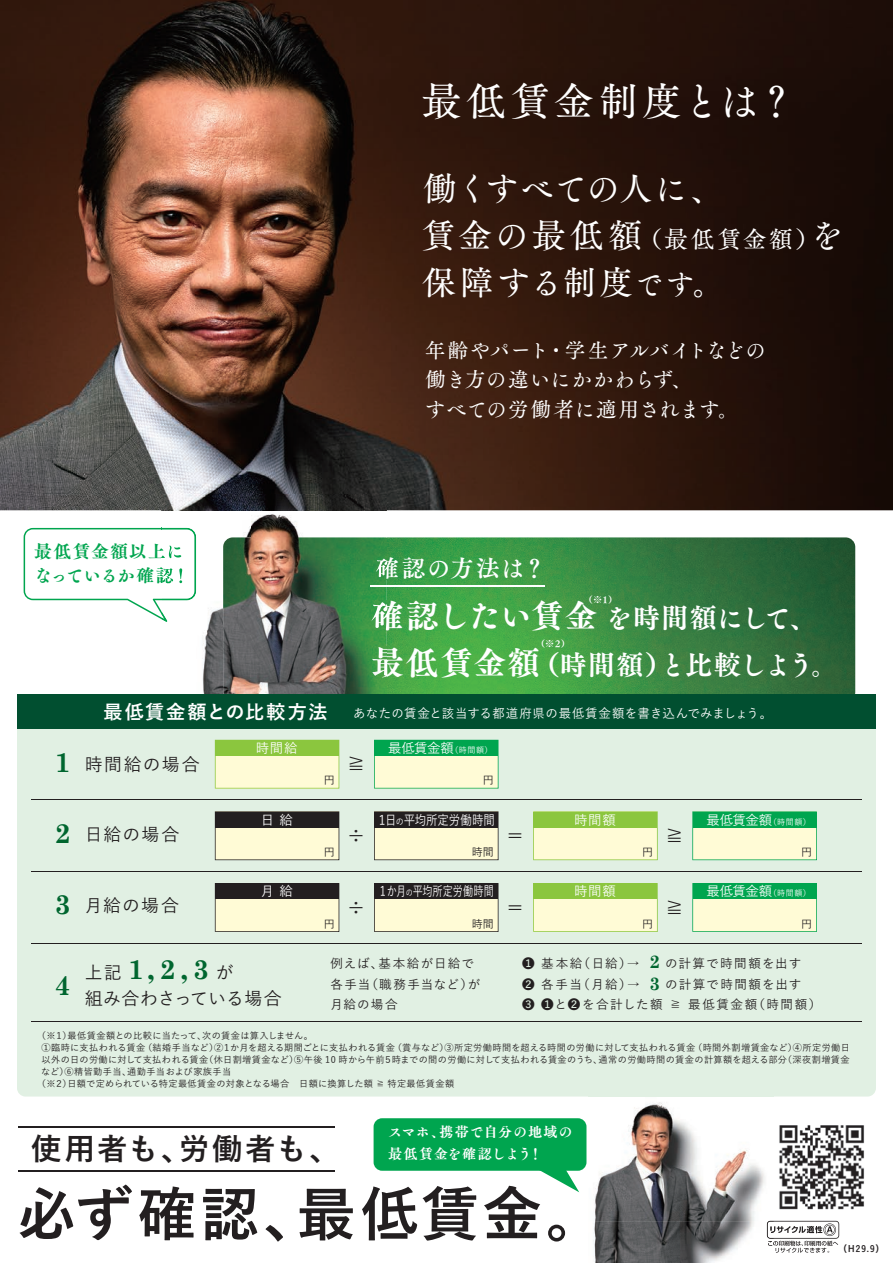
<style>
.page{position:relative;width:893px;height:1263px;background:#fff}
.page>*{position:absolute;margin:0;border:0;box-sizing:border-box;transform-origin:0 0}
.t1{font:700 58.65px "Yu Go";letter-spacing:.06em;color:#231f20}
.t2{font:39.75px "Tsuku A Old Min Pr 6 M";letter-spacing:.09em;color:#fff}
.t3{font:33.9px/47px "Tsuku A Old Min Pr 6 M";letter-spacing:.05em;color:#fff}
.t4{font:700 30.3px "Yu Go";letter-spacing:.075em;color:#231f20}
.t5{font:700 27.45px "Century Schoolbook";color:#00662f}
.t6{font:27.15px/46.3px "Tsuku A Old Min Pr 6 E";letter-spacing:-.01em;color:#fff}
.t7{font:23.7px "Tsuku A Old Min Pr 6 B";letter-spacing:.045em;color:#fff}
.t8{font:500 21.9px "Yu Go";color:#231f20}
.t9{font:20.7px/29.5px "Tsuku A Old Min Pr 6 M";color:#fff}
.t10{font:700 19.2px "Yu Go";letter-spacing:.085em;color:#fff}
.t11{font:700 18.15px "Century Schoolbook";color:#00662f}
.t12{font:500 17.85px "Yu Go";letter-spacing:.065em;color:#231f20}
.t13{font:500 17.85px/25.2px "Yu Go";letter-spacing:.015em;color:#231f20}
.t14{font:17.7px/24.3px "Tsuku A Old Min Pr 6 E";letter-spacing:.045em;color:#00a54f}
.t15{font:14.1px "Tsuku A Old Min Pr 6 E";letter-spacing:.03em;color:#fff}
.t16{font:500 13.5px "Yu Go";letter-spacing:-.005em;color:#fff}
.t17{font:500 13.5px "Yu Go";letter-spacing:-.005em;color:#fff;scale:.75 1}
.t18{font:500 13.5px "Yu Go";letter-spacing:-.005em;color:#fff;scale:.85 1}
.t19{font:500 12.9px "Yu Go";letter-spacing:.025em;color:#fff}
.t20{font:500 12.6px/20.7px "Yu Go";letter-spacing:.1em;color:#231f20}
.t21{font:500 12.6px/20.7px "Yu Go";letter-spacing:.08em;color:#231f20}
.t22{font:500 10.95px "Yu Go";color:#231f20}
.t23{font:500 9.15px "Yu Go";letter-spacing:.04em;color:#231f20}
.t24{font:9.15px "Tsuku A Old Min Pr 6 E";color:#fff}
.t25{font:9px "Koburina Go Std W6";color:#231f20}
.s1{font-size:23.7px}
.s2{font-size:28.8px}
.s3{font-size:32.55px}
.s4{font-family:"Century Schoolbook";font-weight:700;font-size:27.45px;color:#00662f}
.s5{font-size:8.1px}
.s6{font-size:9.45px}
</style>
<div class="page">
<img style="left:779px;top:1125px;width:85px;height:85px">
<img style="left:0;top:0;width:893px;height:510px">
<img style="left:252px;top:537px;width:603px;height:157px">
<img style="left:388px;top:558px;width:151px;height:21px">
<img style="left:388px;top:600px;width:174px;height:31px">
<img style="left:388px;top:647px;width:118px;height:30px">
<div style="left:17px;top:694px;width:859px;height:402px;background:#e1f0e3;border-radius:9px"></div>
<hr style="left:31px;top:1021px;width:831px;height:1px;background:#231f20">
<hr style="left:31px;top:943px;width:831px;height:1px;background:#231f20">
<hr style="left:31px;top:871px;width:831px;height:1px;background:#231f20">
<hr style="left:31px;top:799px;width:831px;height:1px;background:#231f20">
<div style="left:374px;top:1118px;width:212px;height:53px;background:#00a54f;border-radius:9px"></div>
<svg style="left:518px;top:1170px;width:61px;height:22px"></svg>
<hr style="left:18px;top:1126px;width:317px;height:2px;background:#231f20">
<hr style="left:18px;top:1170px;width:317px;height:1px;background:#231f20">
<hr style="left:371px;top:585px;width:174px;height:2px;background:#fff">
<svg style="left:387px;top:677px;width:1px;height:17px"></svg>
<img style="left:387px;top:579px;width:1px;height:68px">
<svg style="left:387px;top:494px;width:1px;height:85px"></svg>
<img style="left:387px;top:600px;width:1px;height:31px">
<img style="left:387px;top:647px;width:1px;height:30px">
<svg style="left:24px;top:528px;width:138px;height:92px"></svg>
<img style="left:162px;top:510px;width:90px;height:184px">
<img style="left:252px;top:510px;width:135px;height:27px">
<img style="left:162px;top:494px;width:225px;height:16px">
<img style="left:162px;top:528px;width:34px;height:94px">
<img style="left:162px;top:543px;width:19px;height:16px">
<img style="left:162px;top:567px;width:20px;height:17px">
<img style="left:376px;top:558px;width:11px;height:21px">
<img style="left:371px;top:600px;width:16px;height:31px">
<img style="left:372px;top:647px;width:15px;height:30px">
<div style="left:17px;top:694px;width:859px;height:35px;background:#014f30"></div>
<svg style="left:374px;top:755px;width:124px;height:33px;background:#f3f7d0"></svg>
<div style="left:374px;top:740px;width:124px;height:15px;background:#00a54f"></div>
<svg style="left:215px;top:755px;width:124px;height:33px;background:#f9f8cf"></svg>
<div style="left:215px;top:740px;width:124px;height:15px;background:#8bc63e"></div>
<svg style="left:692px;top:811px;width:125px;height:49px;background:#eaf4cb"></svg>
<div style="left:693px;top:812px;width:123px;height:15px;background:#00a54f"></div>
<svg style="left:374px;top:811px;width:124px;height:49px;background:#efebc9"></svg>
<div style="left:374px;top:812px;width:124px;height:15px;background:#231f20"></div>
<svg style="left:533px;top:811px;width:125px;height:49px;background:#f5f6c9"></svg>
<div style="left:534px;top:812px;width:123px;height:15px;background:#8bc63e"></div>
<svg style="left:215px;top:811px;width:124px;height:49px;background:#efebc9"></svg>
<div style="left:215px;top:812px;width:124px;height:15px;background:#231f20"></div>
<div style="left:692px;top:883px;width:125px;height:49px;background:#fffbd6"></div>
<div style="left:693px;top:883px;width:123px;height:16px;background:#00a54f"></div>
<div style="left:374px;top:899px;width:124px;height:33px;background:#fffbd6"></div>
<div style="left:374px;top:883px;width:124px;height:16px;background:#231f20"></div>
<div style="left:533px;top:883px;width:125px;height:49px;background:#fffbd6"></div>
<div style="left:534px;top:883px;width:123px;height:16px;background:#8bc63e"></div>
<div style="left:215px;top:899px;width:124px;height:33px;background:#fffbd6"></div>
<div style="left:215px;top:883px;width:124px;height:16px;background:#231f20"></div>
<img style="left:588px;top:1096px;width:187px;height:167px">
<img style="left:774px;top:1115px;width:1px;height:104px">
<img style="left:770px;top:1115px;width:4px;height:104px">
<svg style="left:767px;top:1221px;width:72px;height:32px"></svg>
<h2 class="t2" style="left:421px;top:65px;width:376px">最低賃金制度とは？</h2>
<h3 class="t3" style="left:422px;top:163px;width:424px">働くすべての人に、<br>賃金の最低額<span class="s1">（最低賃金額）</span>を保障する制度<span class="s2">です</span>。</h3>
<h3 class="t14" style="left:34px;top:539px;width:157px">最低賃金額以上になっているか確認！</h3>
<h3 class="t9" style="left:425px;top:334px;width:342px">年齢やパート・学生アルバイトなどの働き方の違いにかかわらず、<br>すべての労働者に適用されます。</h3>
<h3 class="t7" style="left:376px;top:547px;width:172px">確認の方法は？</h3>
<h3 class="t6" style="left:371px;top:596px;width:469px"><span class="s3">確認したい賃金</span>を時間額にして、<span class="s3">最低賃金額</span>（時間額）と比較しよう。</h3>
<p class="t24" style="left:584px;top:595px;width:35px">（※1）</p>
<p class="t24" style="left:536px;top:639px;width:35px">（※2）</p>
<h3 class="t10" style="left:104px;top:701px;width:226px">最低賃金額との比較方法</h3>
<h3 class="t19" style="left:353px;top:701px;width:421px">あなたの賃金と該当する都道府県の最低賃金額を書き込んでみましょう。</h3>
<h3 class="t16" style="left:256px;top:736px;width:43px">時間給</h3>
<h3 class="t12" style="left:55px;top:747px;width:146px"><span class="s4">1</span> 時間給の場合</h3>
<h3 class="t8" style="left:345px;top:744px;width:23px">≧</h3>
<p class="t22" style="left:324px;top:770px;width:12px">円</p>
<h3 class="t16" style="left:388px;top:736px;width:106px">最低賃金額<span class="s5">（時間額）</span></h3>
<p class="t22" style="left:483px;top:770px;width:12px">円</p>
<h3 class="t16" style="left:261px;top:807px;width:34px">日 給</h3>
<h3 class="t16" style="left:574px;top:807px;width:43px">時間額</h3>
<h3 class="t18" style="left:376px;top:807px;width:141px">１日<span class="s6">の</span>平均所定労働時間</h3>
<p class="t22" style="left:472px;top:842px;width:23px">時間</p>
<h3 class="t12" style="left:55px;top:818px;width:126px"><span class="s4">2</span> 日給の場合</h3>
<h3 class="t8" style="left:345px;top:816px;width:23px">÷</h3>
<h3 class="t8" style="left:504px;top:816px;width:23px">＝</h3>
<h3 class="t8" style="left:663px;top:816px;width:23px">≧</h3>
<p class="t22" style="left:324px;top:842px;width:12px">円</p>
<p class="t22" style="left:642px;top:842px;width:12px">円</p>
<h3 class="t16" style="left:261px;top:879px;width:34px">月 給</h3>
<h3 class="t17" style="left:378px;top:879px;width:156px">１か月<span class="s6">の</span>平均所定労働時間</h3>
<p class="t22" style="left:472px;top:913px;width:23px">時間</p>
<h3 class="t16" style="left:574px;top:879px;width:43px">時間額</h3>
<h3 class="t12" style="left:55px;top:888px;width:126px"><span class="s4">3</span> 月給の場合</h3>
<h3 class="t8" style="left:345px;top:887px;width:23px">÷</h3>
<h3 class="t8" style="left:504px;top:887px;width:23px">＝</h3>
<h3 class="t8" style="left:663px;top:887px;width:23px">≧</h3>
<p class="t22" style="left:324px;top:913px;width:12px">円</p>
<p class="t22" style="left:642px;top:913px;width:12px">円</p>
<h3 class="t16" style="left:706px;top:807px;width:106px">最低賃金額<span class="s5">（時間額）</span></h3>
<p class="t22" style="left:801px;top:842px;width:12px">円</p>
<h3 class="t16" style="left:706px;top:879px;width:106px">最低賃金額<span class="s5">（時間額）</span></h3>
<p class="t22" style="left:801px;top:913px;width:12px">円</p>
<h3 class="t11" style="left:649px;top:950px;width:12px">2</h3>
<h3 class="t5" style="left:128px;top:953px;width:82px">1,2,3</h3>
<h3 class="t21" style="left:330px;top:951px;width:152px">例えば、基本給が日給で各手当（職務手当など）が月給の場合</h3>
<h3 class="t20" style="left:522px;top:951px;width:301px">❶ 基本給（日給）→　 の計算で時間額を出す<br>❷ 各手当（月給）→　 の計算で時間額を出す<br>❸ ❶と❷を合計した額 ≧ 最低賃金額（時間額）</h3>
<h3 class="t5" style="left:55px;top:968px;width:17px">4</h3>
<h3 class="t13" style="left:85px;top:958px;width:198px">上記　　　 　 が<br>組み合わさっている場合</h3>
<h3 class="t11" style="left:649px;top:972px;width:12px">3</h3>
<p class="t23" style="left:37px;top:1027px;width:277px">（※１）最低賃金額との比較に当たって、次の賃金は算入しません。</p>
<p class="t23" style="left:42px;top:1039px;width:810px">①臨時に支払われる賃金（結婚手当など）②１か月を超える期間ごとに支払われる賃金（賞与など）③所定労働時間を超える時間の労働に対して支払われる賃金（時間外割増賃金など）④所定労働日</p>
<p class="t23" style="left:42px;top:1051px;width:810px">以外の日の労働に対して支払われる賃金（休日割増賃金など）⑤午後 10 時から午前５時までの間の労働に対して支払われる賃金のうち、通常の労働時間の賃金の計算額を超える部分（深夜割増賃金</p>
<p class="t23" style="left:41px;top:1063px;width:192px">など）⑥精皆勤手当、通勤手当および家族手当</p>
<p class="t23" style="left:37px;top:1075px;width:419px">（※２）日額で定められている特定最低賃金の対象となる場合　日額に換算した額 ≧ 特定最低賃金額</p>
<h3 class="t15" style="left:388px;top:1124px;width:186px">スマホ、携帯で自分の地域の</h3>
<h3 class="t4" style="left:31px;top:1132px;width:310px">使用者も、労働者も、</h3>
<h3 class="t15" style="left:388px;top:1146px;width:156px">最低賃金を確認しよう！</h3>
<h1 class="t1" style="left:17px;top:1181px;width:589px">必ず確認、最低賃金。</h1>
<p class="t25" style="left:838px;top:1241px;width:48px">（H29.9）</p>
</div>
